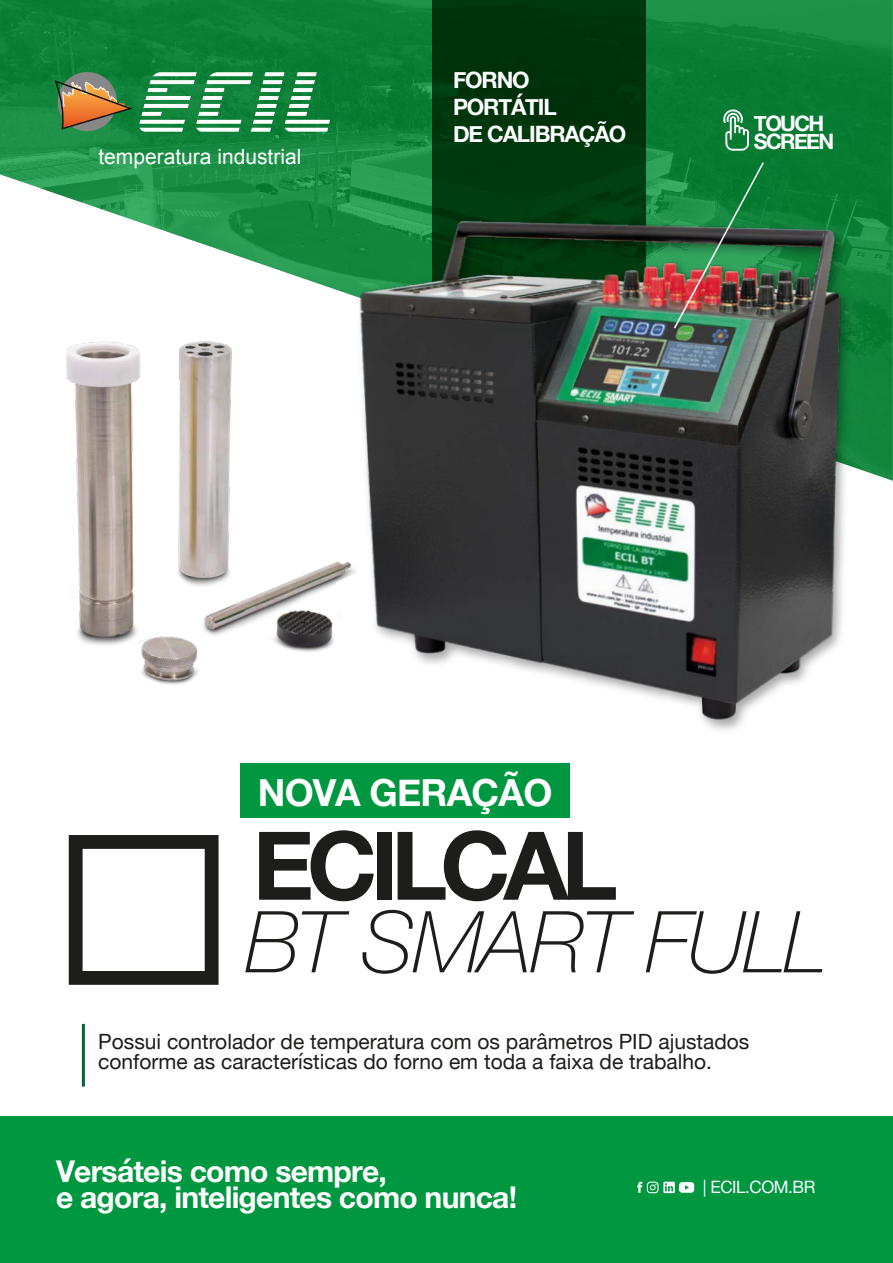
<style>
.page{position:relative;width:893px;height:1263px;background:#fff}
.page>*{position:absolute;margin:0;border:0;box-sizing:border-box;transform-origin:0 0}
.t1{font:700 94.95px "Helvetica Neue";letter-spacing:-.075em;color:#1d1d1b}
.t2{font:italic 100 85.5px "Helvetica Neue";letter-spacing:-.025em;color:#1d1d1b}
.t3{font:700 37.35px "Helvetica Neue";letter-spacing:-.02em;color:#fff}
.t4{font:700 30px/25.5px "Helvetica Neue";letter-spacing:-.025em;color:#fff}
.t5{font:700 22.5px/27px "Helvetica Neue";letter-spacing:-.05em;color:#fff}
.t6{font:700 21.3px/18.5px "Helvetica Neue";letter-spacing:-.075em;color:#fff}
.t7{font:21px/19.5px "Helvetica Neue";color:#1d1d1b}
.t8{font:21px "Arial";color:#fff}
.t9{font:16.95px "Helvetica Neue";letter-spacing:-.025em;color:#fff}
</style>
<div class="page">
<div style="left:0;top:1116px;width:893px;height:147px;background:#009741"></div>
<svg style="left:0;top:0;width:893px;height:274px;background:#2c9252"></svg>
<svg style="left:69px;top:835px;width:150px;height:150px"></svg>
<div style="left:240px;top:764px;width:330px;height:54px;background:#009741"></div>
<div style="left:433px;top:0;width:213px;height:288px;background:#00330b"></div>
<svg style="left:723px;top:109px;width:26px;height:42px"></svg>
<svg style="left:637px;top:1181px;width:57px;height:12px"></svg>
<svg style="left:139px;top:72px;width:191px;height:60px"></svg>
<svg style="left:53px;top:69px;width:79px;height:66px;background:#6e814a"></svg>
<hr style="left:82px;top:1024px;width:3px;height:62px;background:#006533">
<img style="left:288px;top:192px;width:605px;height:572px">
<img style="left:672px;top:161px;width:93px;height:169px">
<img style="left:197px;top:327px;width:169px;height:332px">
<img style="left:66px;top:341px;width:131px;height:304px">
<img style="left:136px;top:628px;width:71px;height:57px">
<p class="t8" style="left:98px;top:143px;width:205px">temperatura industrial</p>
<p class="t5" style="left:453px;top:67px;width:175px">FORNO<br>PORTÁTIL<br>DE CALIBRAÇÃO</p>
<p class="t6" style="left:754px;top:114px;width:82px">TOUCH<br>SCREEN</p>
<h3 class="t3" style="left:258px;top:764px;width:296px">NOVA GERAÇÃO</h3>
<h1 class="t1" style="left:253px;top:791px;width:367px">ECILCAL</h1>
<h2 class="t2" style="left:245px;top:876px;width:582px">BT SMART FULL</h2>
<p class="t7" style="left:98px;top:1033px;width:653px">Possui controlador de temperatura com os parâmetros PID ajustados conforme as características do forno em toda a faixa de trabalho.</p>
<h3 class="t4" style="left:56px;top:1160px;width:462px">Versáteis como sempre,<br>e agora, inteligentes como nunca!</h3>
<p class="t9" style="left:703px;top:1175px;width:114px">| ECIL.COM.BR</p>
</div>
